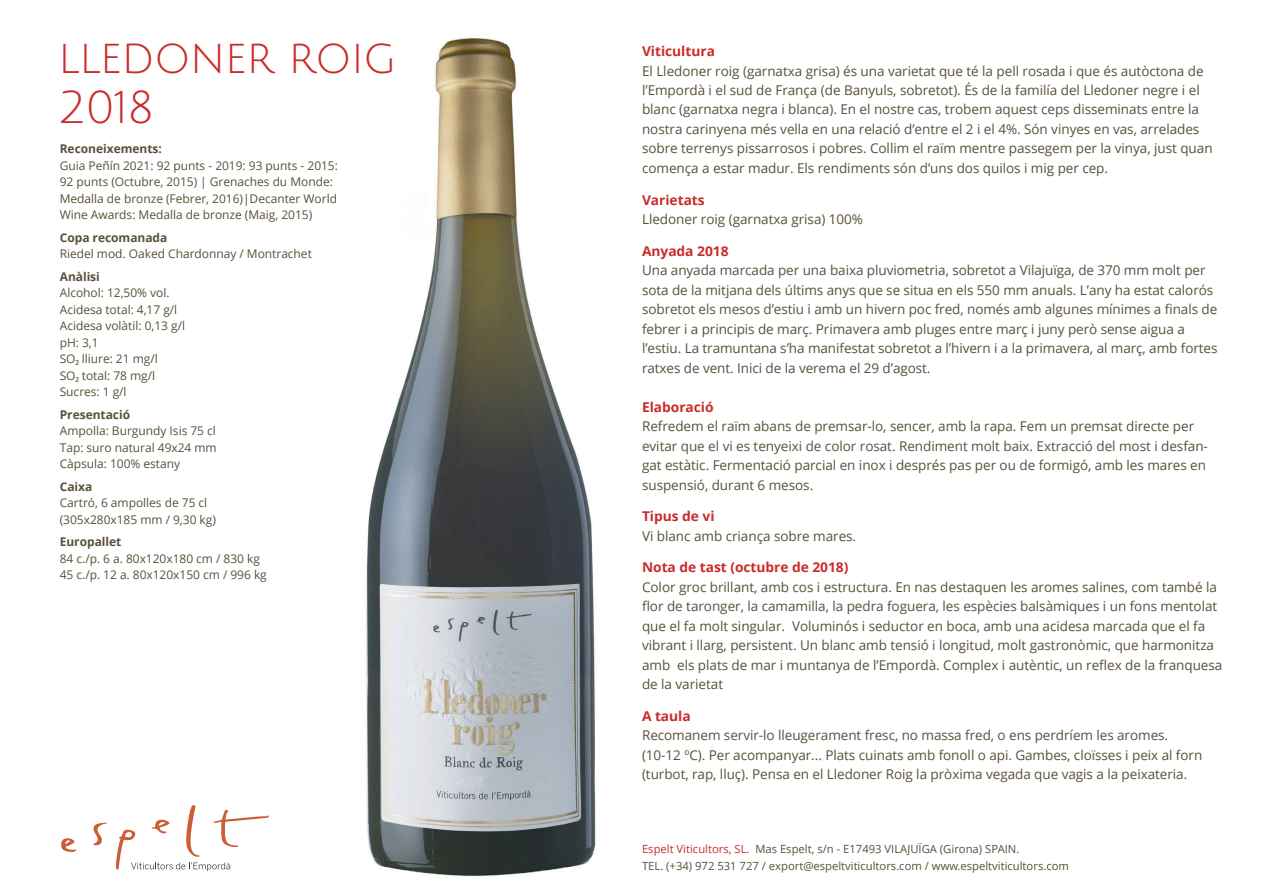
<style>
.page{position:relative;width:1263px;height:893px;background:#fff}
.page>*{position:absolute;margin:0;border:0;box-sizing:border-box;transform-origin:0 0}
.t1{font:45px/49.5px "Julius Sans One";letter-spacing:-.015em;color:#c92c2b}
.t2{font:13.5px/19.5px "Open Sans";letter-spacing:-.005em;color:#5a503b}
.t3{font:700 13.5px "Open Sans";letter-spacing:-.005em;color:#c92c2b}
.t4{font:12px/16.5px "Open Sans";letter-spacing:-.005em;color:#5a503b}
.t5{font:700 12px "Open Sans";letter-spacing:-.005em;color:#5a503b}
.t6{font:11.25px/16.5px "Open Sans";color:#5a503b}
.s1{font-family:"Myriad Pro"}
.s2{color:#c92c2b}
</style>
<div class="page">
<img style="left:207px;top:38px;width:389px;height:839px">
<svg style="left:93px;top:822px;width:14px;height:23px"></svg>
<svg style="left:61px;top:838px;width:15px;height:14px"></svg>
<svg style="left:116px;top:805px;width:153px;height:66px"></svg>
<h1 class="t1" style="left:58px;top:34px;width:340px">LLEDONER ROIG<br>2018</h1>
<p class="t5" style="left:60px;top:141px;width:104px">Reconeixements:</p>
<p class="t4" style="left:60px;top:157px;width:280px">Guia Peñín 2021: 92 punts - 2019: 93 punts - 2015:<br>92 punts (Octubre, 2015) | Grenaches du Monde:<br>Medalla de bronze (Febrer, 2016)|Decanter World Wine Awards: Medalla de bronze (Maig, 2015)</p>
<p class="t5" style="left:60px;top:229px;width:109px">Copa recomanada</p>
<p class="t4" style="left:60px;top:245px;width:254px">Riedel mod. Oaked Chardonnay / Montrachet</p>
<p class="t5" style="left:60px;top:268px;width:42px">Anàlisi</p>
<p class="t4" style="left:60px;top:284px;width:127px">Alcohol: 12,50% vol.<br>Acidesa total: 4,17 g/l<br>Acidesa volàtil: 0,13 g/l pH: 3,1<br>SO<span class="s1">2</span> lliure: 21 mg/l<br>SO<span class="s1">2</span> total: 78 mg/l<br>Sucres: 1 g/l</p>
<p class="t5" style="left:60px;top:406px;width:72px">Presentació</p>
<p class="t4" style="left:60px;top:422px;width:158px;text-align:justify">Ampolla: Burgundy Isis 75 cl Tap: suro natural 49x24 mm Càpsula: 100% estany</p>
<p class="t5" style="left:60px;top:478px;width:34px">Caixa</p>
<p class="t4" style="left:60px;top:494px;width:158px">Cartró, 6 ampolles de 75 cl (305x280x185 mm / 9,30 kg)</p>
<p class="t5" style="left:60px;top:534px;width:63px">Europallet</p>
<p class="t4" style="left:60px;top:550px;width:209px">84 c./p. 6 a. 80x120x180 cm / 830 kg<br>45 c./p. 12 a. 80x120x150 cm / 996 kg</p>
<p class="t3" style="left:642px;top:42px;width:74px">Viticultura</p>
<p class="t2" style="left:642px;top:61px;width:572px">El Lledoner roig (garnatxa grisa) és una varietat que té la pell rosada i que és autòctona de l’Empordà i el sud de França (de Banyuls, sobretot). És de la familía del Lledoner negre i el blanc (garnatxa negra i blanca). En el nostre cas, trobem aquest ceps disseminats entre la nostra carinyena més vella en una relació d’entre el 2 i el 4%. Són vinyes en vas, arrelades sobre terrenys pissarrosos i pobres. Collim el raïm mentre passegem per la vinya, just quan comença a estar madur. Els rendiments són d’uns dos quilos i mig per cep.</p>
<p class="t3" style="left:642px;top:190px;width:64px">Varietats</p>
<p class="t2" style="left:642px;top:209px;width:223px">Lledoner roig (garnatxa grisa) 100%</p>
<p class="t3" style="left:642px;top:241px;width:88px">Anyada 2018</p>
<p class="t2" style="left:642px;top:260px;width:577px">Una anyada marcada per una baixa pluviometria, sobretot a Vilajuïga, de 370 mm molt per sota de la mitjana dels últims anys que se situa en els 550 mm anuals. L’any ha estat calorós sobretot els mesos d’estiu i amb un hivern poc fred, només amb algunes mínimes a finals de febrer i a principis de març. Primavera amb pluges entre març i juny però sense aigua a l’estiu. La tramuntana s’ha manifestat sobretot a l’hivern i a la primavera, al març, amb fortes ratxes de vent. Inici de la verema el 29 d’agost.</p>
<p class="t3" style="left:642px;top:397px;width:73px">Elaboració</p>
<p class="t2" style="left:642px;top:416px;width:567px">Refredem el raïm abans de premsar-lo, sencer, amb la rapa. Fem un premsat directe per evitar que el vi es tenyeixi de color rosat. Rendiment molt baix. Extracció del most i desfan&shy;gat estàtic. Fermentació parcial en inox i després pas per ou de formigó, amb les mares en suspensió, durant 6 mesos.</p>
<p class="t3" style="left:642px;top:507px;width:74px">Tipus de vi</p>
<p class="t2" style="left:642px;top:526px;width:216px">Vi blanc amb criança sobre mares.</p>
<p class="t3" style="left:642px;top:558px;width:208px">Nota de tast (octubre de 2018)</p>
<p class="t2" style="left:642px;top:577px;width:582px">Color groc brillant, amb cos i estructura. En nas destaquen les aromes salines, com també la flor de taronger, la camamilla, la pedra foguera, les espècies balsàmiques i un fons mentolat que el fa molt singular. Voluminós i seductor en boca, amb una acidesa marcada que el fa vibrant i llarg, persistent. Un blanc amb tensió i longitud, molt gastronòmic, que harmonitza amb els plats de mar i muntanya de l’Empordà. Complex i autèntic, un reflex de la franquesa de la varietat</p>
<p class="t3" style="left:642px;top:706px;width:50px">A taula</p>
<p class="t2" style="left:642px;top:725px;width:562px">Recomanem servir-lo lleugerament fresc, no massa fred, o ens perdríem les aromes. (10-12 ºC). Per acompanyar... Plats cuinats amb fonoll o api. Gambes, cloïsses i peix al forn (turbot, rap, lluç). Pensa en el Lledoner Roig la pròxima vegada que vagis a la peixateria.</p>
<p class="t6" style="left:642px;top:840px;width:428px"><span class="s2">Espelt Viticultors, SL.</span> Mas Espelt, s/n - E17493 VILAJUÏGA (Girona) SPAIN.<br>TEL. (+34) 972 531 727 / export@espeltviticultors.com / www.espeltviticultors.com</p>
</div>
